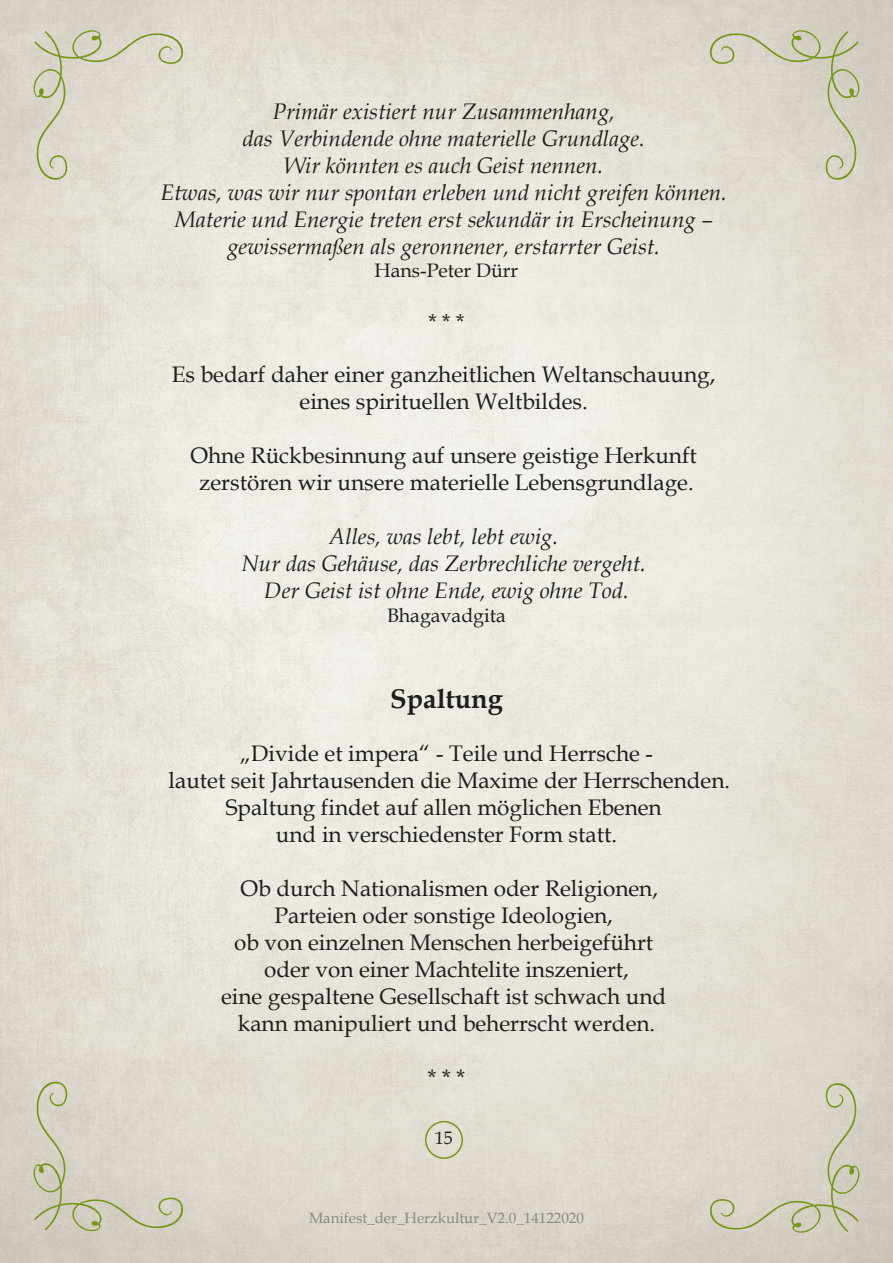
<style>
.page{position:relative;width:893px;height:1263px;background:#fff}
.page>*{position:absolute;margin:0;border:0;box-sizing:border-box;transform-origin:0 0}
.t1{font:700 27px "Book Antiqua";color:#1d1d1b}
.t2{font:22.5px/27px "Book Antiqua";color:#1d1d1b;text-align:center}
.t3{font:italic 22.5px/27px "Book Antiqua";color:#1d1d1b;text-align:center}
.t4{font:21.75px "Book Antiqua";color:#1d1d1b}
.t5{font:19.5px "Book Antiqua";color:#1d1d1b}
.t6{font:18px "Book Antiqua";color:#1d1d1b}
.t7{font:15px "Book Antiqua";color:#878787}
</style>
<div class="page">
<img style="left:0;top:0;width:893px;height:1263px">
<div style="left:425px;top:1121px;width:38px;height:38px;border:2px solid #749719;border-radius:50%"></div>
<svg style="left:28px;top:25px;width:156px;height:156px;background:#dad6c6"></svg>
<svg style="left:708px;top:25px;width:156px;height:156px;background:#d6d1c1"></svg>
<svg style="left:28px;top:1080px;width:156px;height:156px;background:#d4cfbf"></svg>
<svg style="left:708px;top:1082px;width:156px;height:156px;background:#d5d0c0"></svg>
<p class="t3" style="left:160px;top:97px;width:568px">Primär existiert nur Zusammenhang,<br>das Verbindende ohne materielle Grundlage.<br>Wir könnten es auch Geist nennen.<br>Etwas, was wir nur spontan erleben und nicht greifen können.<br>Materie und Energie treten erst sekundär in Erscheinung – gewissermaßen als geronnener, erstarrter Geist.</p>
<p class="t5" style="left:375px;top:257px;width:145px">Hans-Peter Dürr</p>
<p class="t4" style="left:428px;top:307px;width:38px">* * *</p>
<p class="t2" style="left:172px;top:361px;width:545px">Es bedarf daher einer ganzheitlichen Weltanschauung, eines spirituellen Weltbildes.</p>
<p class="t2" style="left:190px;top:442px;width:508px">Ohne Rückbesinnung auf unsere geistige Herkunft zerstören wir unsere materielle Lebensgrundlage.</p>
<p class="t3" style="left:241px;top:523px;width:406px">Alles, was lebt, lebt ewig.<br>Nur das Gehäuse, das Zerbrechliche vergeht.<br>Der Geist ist ohne Ende, ewig ohne Tod.</p>
<p class="t5" style="left:387px;top:602px;width:120px">Bhagavadgita</p>
<p class="t1" style="left:390px;top:681px;width:114px">Spaltung</p>
<p class="t2" style="left:169px;top:740px;width:563px">„Divide et impera“ - Teile und Herrsche -<br>lautet seit Jahrtausenden die Maxime der Herrschenden.<br>Spaltung findet auf allen möglichen Ebenen<br>und in verschiedenster Form statt.</p>
<p class="t2" style="left:221px;top:875px;width:447px">Ob durch Nationalismen oder Religionen, Parteien oder sonstige Ideologien,<br>ob von einzelnen Menschen herbeigeführt oder von einer Machtelite inszeniert,<br>eine gespaltene Gesellschaft ist schwach und kann manipuliert und beherrscht werden.</p>
<p class="t2" style="left:428px;top:1064px;width:39px">* * *</p>
<p class="t6" style="left:435px;top:1126px;width:19px">15</p>
<p class="t7" style="left:309px;top:1207px;width:276px">Manifest_der_Herzkultur_V2.0_14122020</p>
</div>
